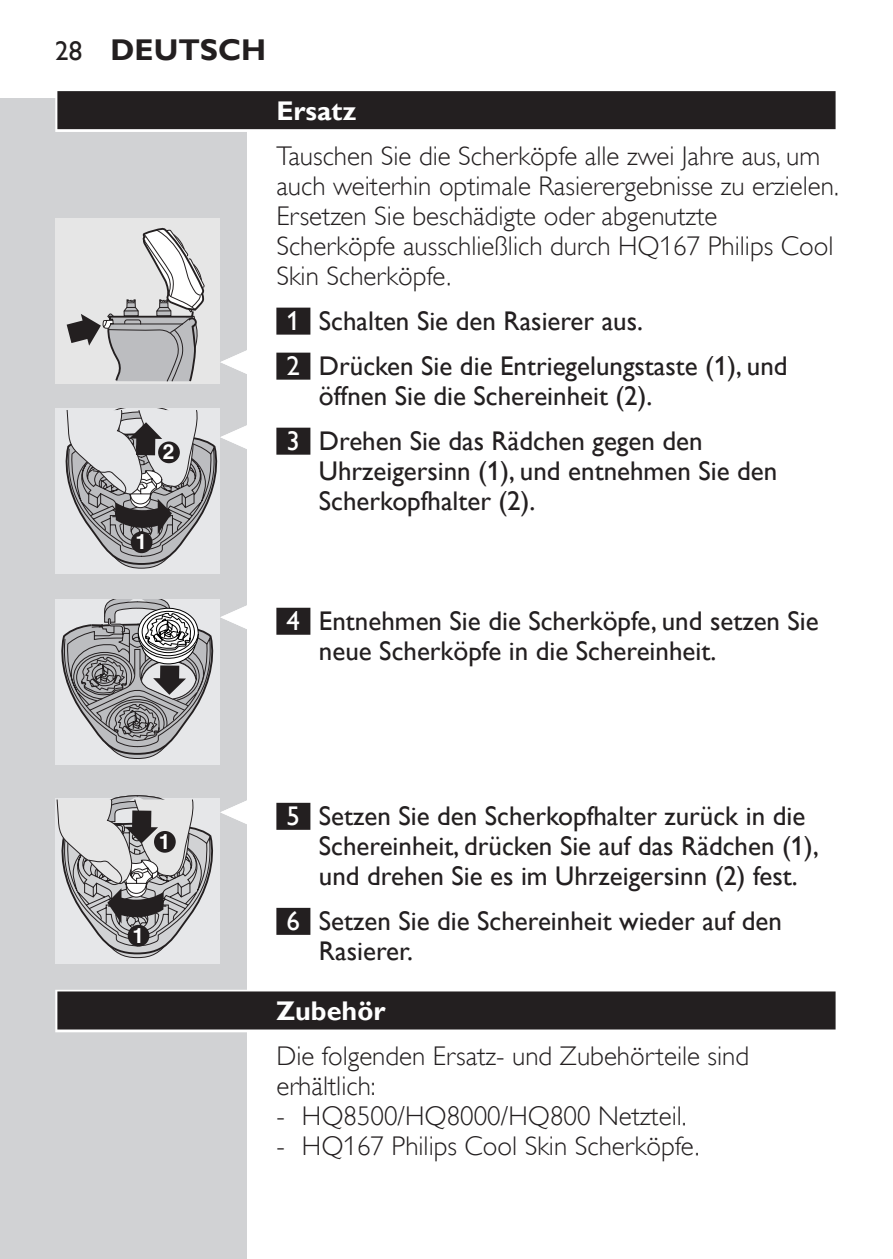
<style>
.page{position:relative;width:893px;height:1259px;background:#fff}
.page>*{position:absolute;margin:0;border:0;box-sizing:border-box;transform-origin:0 0}
.t1{font:700 30px "Gill Sans Alt One WGL";color:#231f20}
.t2{font:27px/30px "Gill Sans Alt One WGL";color:#231f20}
.t3{font:27px/30px "Gill Sans Alt One WGL Light";color:#231f20}
.t4{font:700 27px "Gill Sans Alt One WGL";color:#fff}
.t5{font:700 21px "Helvetica";color:#fff}
.s1{font-weight:400;font-size:27px}
.s2{font-size:16.8px}
.s3{color:#fff}
</style>
<div class="page">
<div style="left:0;top:98px;width:247px;height:1161px;background:#d1d2d4"></div>
<hr style="left:892px;top:98px;width:1px;height:1161px;background:#d1d2d4">
<div style="left:55px;top:89px;width:783px;height:43px;background:linear-gradient(to right,#dcdbdc,#dcdbdc)"></div>
<div style="left:57px;top:91px;width:779px;height:38px;background:#231f20"></div>
<div style="left:276px;top:308px;width:34px;height:27px;background:#231f20"></div>
<div style="left:276px;top:353px;width:34px;height:27px;background:#231f20"></div>
<div style="left:276px;top:428px;width:34px;height:27px;background:#231f20"></div>
<div style="left:276px;top:608px;width:34px;height:27px;background:#231f20"></div>
<div style="left:276px;top:803px;width:34px;height:27px;background:#231f20"></div>
<div style="left:276px;top:908px;width:34px;height:27px;background:#231f20"></div>
<div style="left:55px;top:989px;width:783px;height:43px;background:linear-gradient(to right,#8d8b8c,#8d8b8c)"></div>
<div style="left:57px;top:991px;width:779px;height:38px;background:#231f20"></div>
<svg style="left:220px;top:350px;width:27px;height:24px"></svg>
<div style="left:55px;top:218px;width:165px;height:165px;background:#e6e6e6"></div>
<svg style="left:67px;top:229px;width:138px;height:153px"></svg>
<div style="left:55px;top:409px;width:165px;height:165px;background:#e6e7e9"></div>
<svg style="left:65px;top:409px;width:182px;height:160px"></svg>
<div style="left:131px;top:531px;width:21px;height:22px;background:#231f20;border-radius:50%"></div>
<div style="left:158px;top:441px;width:22px;height:22px;background:#231f20;border-radius:50%"></div>
<div style="left:55px;top:599px;width:165px;height:165px;background:#e6e7e9"></div>
<svg style="left:61px;top:599px;width:186px;height:160px"></svg>
<div style="left:55px;top:798px;width:165px;height:165px;background:#e6e7e9"></div>
<svg style="left:56px;top:795px;width:191px;height:163px"></svg>
<div style="left:154px;top:831px;width:22px;height:21px;background:#231f20;border-radius:50%"></div>
<div style="left:128px;top:925px;width:21px;height:21px;background:#231f20;border-radius:50%"></div>
<p class="t1" style="left:55px;top:29px;width:205px"><span class="s1">28</span> Deutsch</p>
<p class="t5" style="left:163px;top:439px;width:13px">2</p>
<p class="t5" style="left:136px;top:529px;width:13px">1<span class="s2">1</span></p>
<p class="t4" style="left:276px;top:92px;width:82px">Ersatz</p>
<p class="t3" style="left:276px;top:141px;width:564px">Tauschen Sie die Scherköpfe alle zwei Jahre aus, um auch weiterhin optimale Rasierergebnisse zu erzielen.<br>Ersetzen Sie beschädigte oder abgenutzte Scherköpfe ausschließlich durch HQ167 Philips Cool Skin Scherköpfe.</p>
<p class="t2" style="left:287px;top:298px;width:503px;line-height:45px"><span class="s3">1</span> Schalten Sie den Rasierer aus.<br><span class="s3">2</span> Drücken Sie die Entriegelungstaste (1), und</p>
<p class="t2" style="left:287px;top:373px;width:417px;line-height:45px;text-indent:32px">öffnen Sie die Schereinheit (2).<br><span class="s3">3</span> Drehen Sie das Rädchen gegen den</p>
<p class="t2" style="left:319px;top:456px;width:460px">Uhrzeigersinn (1), und entnehmen Sie den<br>Scherkopfhalter (2).</p>
<p class="t2" style="left:319px;top:606px;width:501px;text-indent:-32px"><span class="s3">4</span> Entnehmen Sie die Scherköpfe, und setzen Sie neue Scherköpfe in die Schereinheit.</p>
<p class="t5" style="left:159px;top:828px;width:13px">1</p>
<p class="t5" style="left:132px;top:922px;width:13px">1</p>
<p class="t2" style="left:319px;top:801px;width:501px;text-indent:-32px"><span class="s3">5</span> Setzen Sie den Scherkopfhalter zurück in die<br>Schereinheit, drücken Sie auf das Rädchen (1), und drehen Sie es im Uhrzeigersinn (2) fest.</p>
<p class="t2" style="left:319px;top:906px;width:464px;text-indent:-32px"><span class="s3">6</span> Setzen Sie die Schereinheit wieder auf den<br>Rasierer.</p>
<p class="t4" style="left:276px;top:992px;width:111px">Zubehör</p>
<p class="t3" style="left:276px;top:1041px;width:474px">Die folgenden Ersatz- und Zubehörteile sind</p>
<p class="t3" style="left:276px;top:1071px;width:101px">erhältlich:</p>
<p class="t3" style="left:302px;top:1101px;width:386px">HQ8500/HQ8000/HQ800 Netzteil.</p>
<p class="t3" style="left:302px;top:1131px;width:399px">HQ167 Philips Cool Skin Scherköpfe.</p>
<p class="t3" style="left:276px;top:1101px;width:10px">- -</p>
</div>
